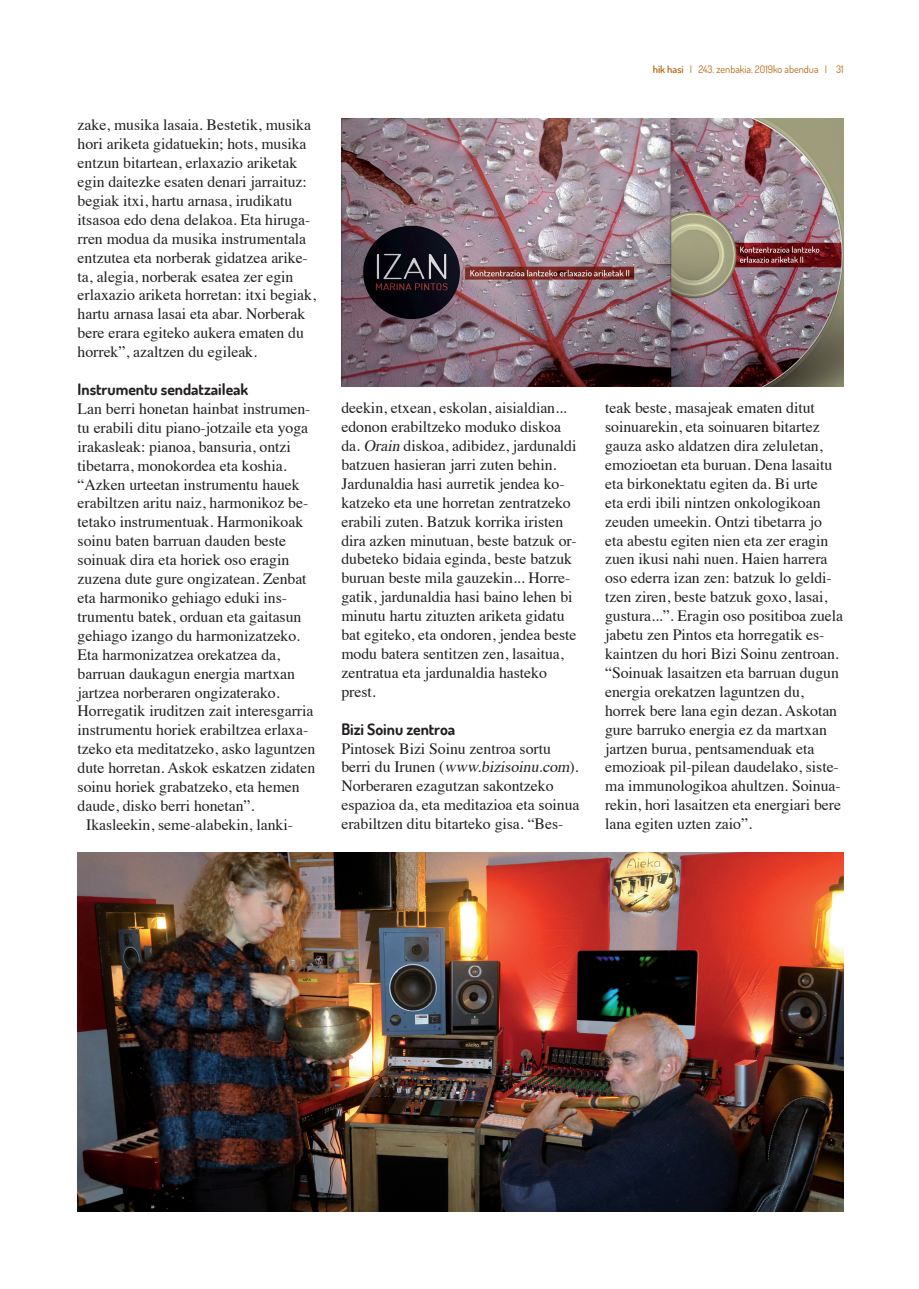
<style>
.page{position:relative;width:919px;height:1289px;background:#fff}
.page>*{position:absolute;margin:0;border:0;box-sizing:border-box;transform-origin:0 0}
.t1{font:15.75px/18.9px "Times";letter-spacing:-.005em;color:#231f20}
.t2{font:700 15.75px "Dosis";letter-spacing:-.005em;color:#231f20}
.t3{font:10.35px "Dosis";color:#bb6813}
.s1{font-weight:600}
.s2{font-style:italic}
</style>
<div class="page">
<img style="left:78px;top:852px;width:765px;height:359px">
<img style="left:341px;top:118px;width:502px;height:268px">
<p class="t1" style="left:78px;top:114px;width:240px">zake, musika lasaia. Bestetik, musika hori ariketa gidatuekin; hots, musika entzun bitartean, erlaxazio ariketak egin daitezke esaten denari jarraituz: begiak itxi, hartu arnasa, irudikatu itsasoa edo dena delakoa. Eta hiruga&shy;rren modua da musika instrumentala entzutea eta norberak gidatzea arike&shy;ta, alegia, norberak esatea zer egin erlaxazio ariketa horretan: itxi begiak, hartu arnasa lasai eta abar. Norberak bere erara egiteko aukera ematen du horrek”, azaltzen du egileak.</p>
<p class="t2" style="left:78px;top:379px;width:172px">Instrumentu sendatzaileak</p>
<p class="t1" style="left:78px;top:398px;width:239px">Lan berri honetan hainbat instrumen&shy;tu erabili ditu piano-jotzaile eta yoga irakasleak: pianoa, bansuria, ontzi tibetarra, monokordea eta koshia. “Azken urteetan instrumentu hauek erabiltzen aritu naiz, harmonikoz be&shy;tetako instrumentuak. Harmonikoak soinu baten barruan dauden beste soinuak dira eta horiek oso eragin zuzena dute gure ongizatean. Zenbat eta harmoniko gehiago eduki ins&shy;trumentu batek, orduan eta gaitasun gehiago izango du harmonizatzeko.<br>Eta harmonizatzea orekatzea da, barruan daukagun energia martxan jartzea norberaren ongizaterako.<br>Horregatik iruditzen zait interesgarria instrumentu horiek erabiltzea erlaxa&shy;tzeko eta meditatzeko, asko laguntzen dute horretan. Askok eskatzen zidaten soinu horiek grabatzeko, eta hemen daude, disko berri honetan”.</p>
<p class="t1" style="left:86px;top:813px;width:208px">Ikasleekin, seme-alabekin, lanki-</p>
<p class="t3" style="left:652px;top:62px;width:192px"><span class="s1">hik hasi</span> I 243. zenbakia. 2019ko abendua I 31</p>
<p class="t1" style="left:341px;top:397px;width:237px">deekin, etxean, eskolan, aisialdian... edonon erabiltzeko moduko diskoa da. <span class="s2">Orain</span>diskoa, adibidez, jardunaldi batzuen hasieran jarri zuten behin.<br>Jardunaldia hasi aurretik jendea ko&shy;katzeko eta une horretan zentratzeko erabili zuten. Batzuk korrika iristen dira azken minutuan, beste batzuk or&shy;dubeteko bidaia eginda, beste batzuk buruan beste mila gauzekin... Horre&shy;gatik, jardunaldia hasi baino lehen bi minutu hartu zituzten ariketa gidatu bat egiteko, eta ondoren, jendea beste modu batera sentitzen zen, lasaitua, zentratua eta jardunaldia hasteko prest.</p>
<p class="t2" style="left:341px;top:718px;width:115px">Bizi Soinu zentroa</p>
<p class="t1" style="left:341px;top:737px;width:239px">Pintosek Bizi Soinu zentroa sortu<br>b erri du Iru n e n ( <span class="s2">www.bizisoinu.com</span>) .<br>Norberaren ezagutzan sakontzeko espazioa da, eta meditazioa eta soinua erabiltzen ditu bitarteko gisa. “Bes-</p>
<p class="t1" style="left:605px;top:397px;width:239px">teak beste, masajeak ematen ditut soinuarekin, eta soinuaren bitartez gauza asko aldatzen dira zeluletan, emozioetan eta buruan. Dena lasaitu eta birkonektatu egiten da. Bi urte<br>eta erdi ibili nintzen onkologikoan zeuden umeekin. Ontzi tibetarra jo eta abestu egiten nien eta zer eragin zuen ikusi nahi nuen. Haien harrera oso ederra izan zen: batzuk lo geldi&shy;tzen ziren, beste batzuk goxo, lasai, gustura...”. Eragin oso positiboa zuela jabetu zen Pintos eta horregatik es&shy;kaintzen du hori Bizi Soinu zentroan. “Soinuak lasaitzen eta barruan dugun energia orekatzen laguntzen du, horrek bere lana egin dezan. Askotan gure barruko energia ez da martxan jartzen burua, pentsamenduak eta emozioak pil-pilean daudelako, siste&shy;ma immunologikoa ahultzen. Soinua&shy;rekin, hori lasaitzen eta energiari bere lana egiten uzten zaio”.</p>
</div>
